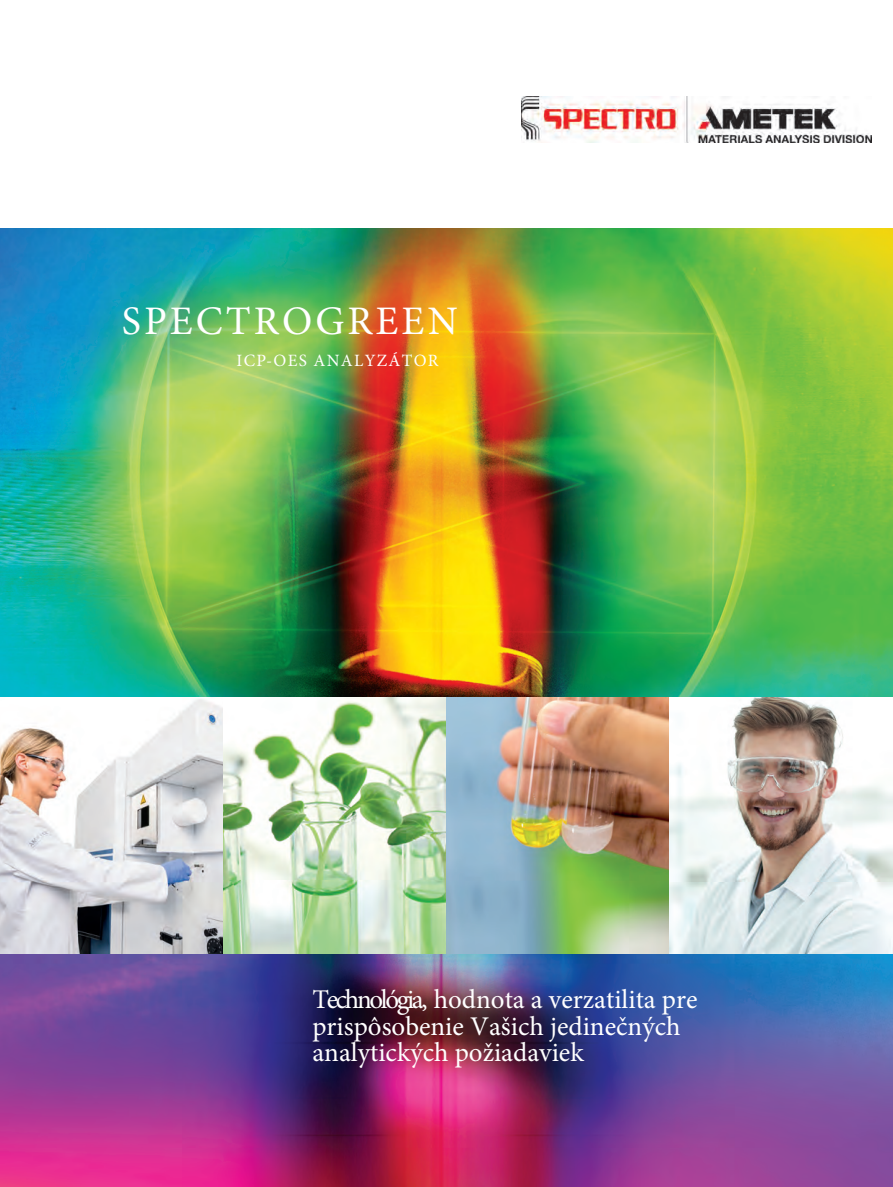
<style>
.page{position:relative;width:893px;height:1187px;background:#fff}
.page>*{position:absolute;margin:0;border:0;box-sizing:border-box;transform-origin:0 0}
.t1{font:40.5px "Minion Pro";letter-spacing:.075em;color:#fff}
.t2{font:27px/26.5px "Minion Pro";color:#fff}
.t3{font:17.25px "Minion Pro";letter-spacing:.075em;color:#fff}
</style>
<div class="page">
<img style="left:0;top:229px;width:893px;height:957px">
<img style="left:0;top:697px;width:893px;height:255px">
<img style="left:522px;top:96px;width:349px;height:46px">
<h1 class="t1" style="left:122px;top:294px;width:337px">SPECTROGREEN</h1>
<p class="t3" style="left:237px;top:349px;width:204px">ICP-OES ANALYZÁTOR</p>
<p class="t2" style="left:312px;top:986px;width:387px">Technológia, hodnota a verzatilita pre prispôsobenie Vašich jedinečných analytických požiadaviek</p>
</div>
